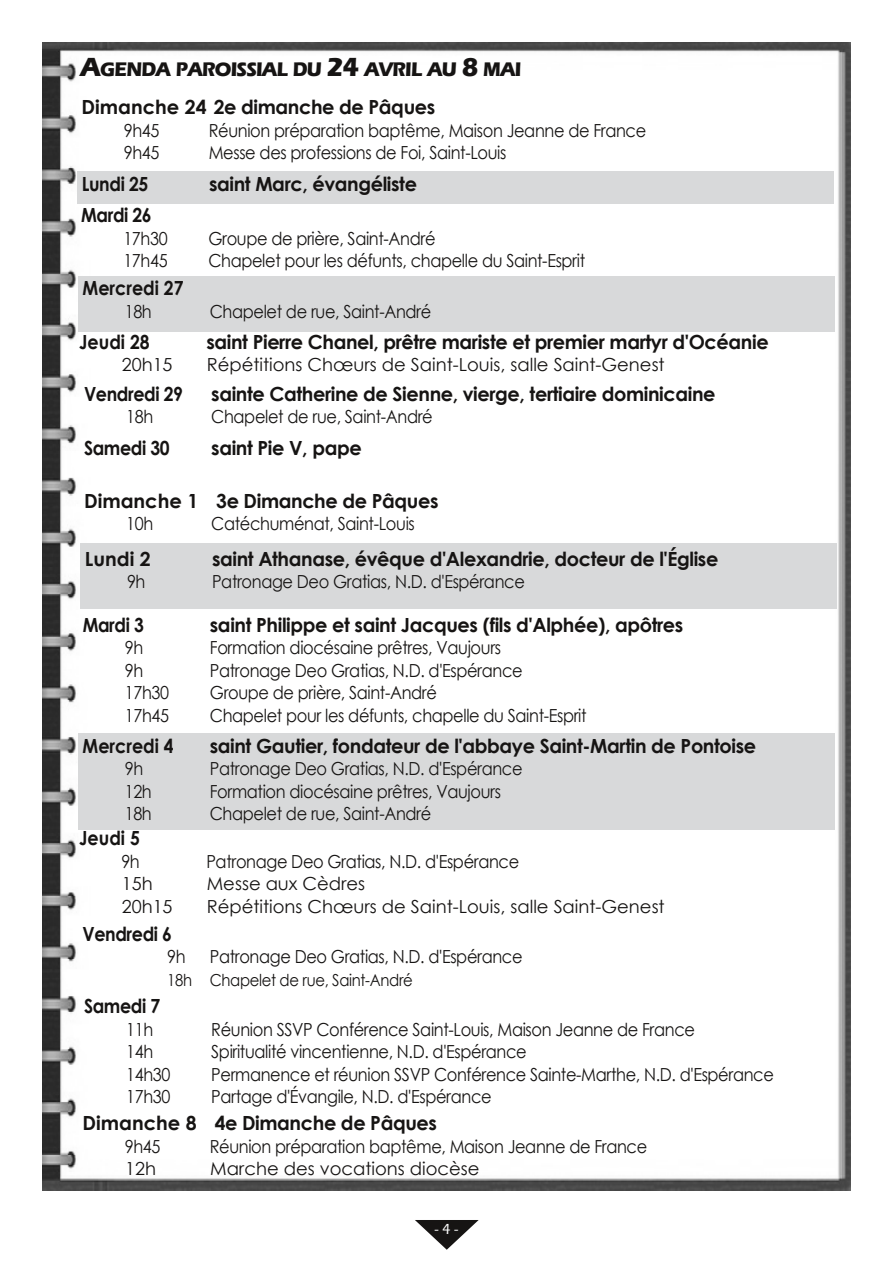
<style>
.page{position:relative;width:893px;height:1263px;background:#fff}
.page>*{position:absolute;margin:0;border:0;box-sizing:border-box;transform-origin:0 0}
.t1{font:700 20.25px "Eras ITC";letter-spacing:-.04em;color:#161413;scale:.95 1}
.t2{font:700 19.5px "Century Gothic";letter-spacing:-.02em;color:#161413}
.t3{font:700 19.5px "Century Gothic";letter-spacing:-.02em;color:#161413;scale:.9 1}
.t4{font:700 19.5px "Century Gothic";color:#161413;scale:.9 1}
.t5{font:18px "Century Gothic";letter-spacing:-.02em;color:#161413;scale:.9 1}
.t6{font:18px "Century Gothic";color:#161413}
.t7{font:18px "Century Gothic";letter-spacing:-.02em;color:#161413}
.t8{font:16.5px "Century Gothic";letter-spacing:-.02em;color:#161413;scale:.9 1}
.t9{font:500 15px "Eras ITC";color:#fff}
.s1{font-size:27px}
</style>
<div class="page">
<svg style="left:415px;top:1220px;width:64px;height:30px"></svg>
<img style="left:43px;top:43px;width:807px;height:1147px">
<div style="left:78px;top:171px;width:756px;height:32px;background:#d8d9da"></div>
<div style="left:78px;top:276px;width:757px;height:56px;background:#d8d9da"></div>
<div style="left:81px;top:543px;width:756px;height:65px;background:#d8d9da"></div>
<div style="left:78px;top:734px;width:757px;height:96px;background:#d8d9da"></div>
<p class="t1" style="left:80px;top:57px;width:466px"><span class="s1">A</span>GENDA PAROISSIAL DU <span class="s1">24</span> AVRIL AU <span class="s1">8</span> MAI</p>
<p class="t2" style="left:82px;top:95px;width:355px">Dimanche 24 2e dimanche de Pâques</p>
<p class="t5" style="left:124px;top:119px;width:41px">9h45</p>
<p class="t5" style="left:209px;top:119px;width:488px">Réunion préparation baptême, Maison Jeanne de France</p>
<p class="t5" style="left:124px;top:141px;width:41px">9h45</p>
<p class="t5" style="left:209px;top:141px;width:332px">Messe des professions de Foi, Saint-Louis</p>
<p class="t3" style="left:82px;top:171px;width:75px">Lundi 25</p>
<p class="t2" style="left:209px;top:171px;width:210px">saint Marc, évangéliste</p>
<p class="t3" style="left:81px;top:203px;width:80px">Mardi 26</p>
<p class="t5" style="left:123px;top:227px;width:51px">17h30</p>
<p class="t5" style="left:208px;top:227px;width:254px">Groupe de prière, Saint-André</p>
<p class="t5" style="left:123px;top:249px;width:51px">17h45</p>
<p class="t5" style="left:208px;top:249px;width:420px">Chapelet pour les défunts, chapelle du Saint-Esprit</p>
<p class="t4" style="left:83px;top:276px;width:114px">Mercredi 27</p>
<p class="t5" style="left:125px;top:300px;width:32px">18h</p>
<p class="t5" style="left:210px;top:300px;width:248px">Chapelet de rue, Saint-André</p>
<p class="t3" style="left:79px;top:329px;width:80px">Jeudi 28</p>
<p class="t2" style="left:206px;top:329px;width:564px">saint Pierre Chanel, prêtre mariste et premier martyr d'Océanie</p>
<p class="t7" style="left:122px;top:353px;width:52px">20h15</p>
<p class="t6" style="left:207px;top:353px;width:459px">Répétitions Chœurs de Saint-Louis, salle Saint-Genest</p>
<p class="t3" style="left:84px;top:381px;width:111px">Vendredi 29</p>
<p class="t2" style="left:211px;top:381px;width:506px">sainte Catherine de Sienne, vierge, tertiaire dominicaine</p>
<p class="t5" style="left:126px;top:405px;width:32px">18h</p>
<p class="t5" style="left:211px;top:405px;width:248px">Chapelet de rue, Saint-André</p>
<p class="t3" style="left:84px;top:435px;width:97px">Samedi 30</p>
<p class="t2" style="left:211px;top:435px;width:152px">saint Pie V, pape</p>
<p class="t2" style="left:84px;top:488px;width:356px">Dimanche 1 3e Dimanche de Pâques</p>
<p class="t5" style="left:126px;top:512px;width:32px">10h</p>
<p class="t5" style="left:211px;top:512px;width:228px">Catéchuménat, Saint-Louis</p>
<p class="t2" style="left:85px;top:546px;width:67px">Lundi 2</p>
<p class="t2" style="left:212px;top:546px;width:508px">saint Athanase, évêque d'Alexandrie, docteur de l'Église</p>
<p class="t5" style="left:127px;top:570px;width:22px">9h</p>
<p class="t5" style="left:212px;top:570px;width:349px">Patronage Deo Gratias, N.D. d'Espérance</p>
<p class="t3" style="left:83px;top:612px;width:69px">Mardi 3</p>
<p class="t2" style="left:210px;top:612px;width:475px">saint Philippe et saint Jacques (fils d'Alphée), apôtres</p>
<p class="t5" style="left:125px;top:636px;width:22px">9h</p>
<p class="t5" style="left:210px;top:636px;width:325px">Formation diocésaine prêtres, Vaujours</p>
<p class="t5" style="left:125px;top:659px;width:22px">9h</p>
<p class="t5" style="left:210px;top:659px;width:349px">Patronage Deo Gratias, N.D. d'Espérance</p>
<p class="t5" style="left:125px;top:681px;width:51px">17h30</p>
<p class="t5" style="left:210px;top:681px;width:254px">Groupe de prière, Saint-André</p>
<p class="t5" style="left:125px;top:704px;width:51px">17h45</p>
<p class="t5" style="left:210px;top:704px;width:420px">Chapelet pour les défunts, chapelle du Saint-Esprit</p>
<p class="t4" style="left:83px;top:733px;width:103px">Mercredi 4</p>
<p class="t2" style="left:210px;top:733px;width:548px">saint Gautier, fondateur de l'abbaye Saint-Martin de Pontoise</p>
<p class="t5" style="left:125px;top:757px;width:22px">9h</p>
<p class="t5" style="left:210px;top:757px;width:349px">Patronage Deo Gratias, N.D. d'Espérance</p>
<p class="t5" style="left:125px;top:780px;width:32px">12h</p>
<p class="t5" style="left:210px;top:780px;width:325px">Formation diocésaine prêtres, Vaujours</p>
<p class="t5" style="left:125px;top:802px;width:32px">18h</p>
<p class="t5" style="left:210px;top:802px;width:248px">Chapelet de rue, Saint-André</p>
<p class="t3" style="left:79px;top:826px;width:69px">Jeudi 5</p>
<p class="t5" style="left:121px;top:850px;width:22px">9h</p>
<p class="t5" style="left:206px;top:850px;width:349px">Patronage Deo Gratias, N.D. d'Espérance</p>
<p class="t7" style="left:122px;top:872px;width:32px">15h</p>
<p class="t6" style="left:207px;top:872px;width:160px">Messe aux Cèdres</p>
<p class="t7" style="left:122px;top:895px;width:52px">20h15</p>
<p class="t6" style="left:207px;top:895px;width:459px">Répétitions Chœurs de Saint-Louis, salle Saint-Genest</p>
<p class="t3" style="left:83px;top:921px;width:101px">Vendredi 6</p>
<p class="t5" style="left:167px;top:945px;width:22px">9h</p>
<p class="t5" style="left:210px;top:945px;width:349px">Patronage Deo Gratias, N.D. d'Espérance</p>
<p class="t8" style="left:167px;top:969px;width:274px">18h Chapelet de rue, Saint-André</p>
<p class="t3" style="left:84px;top:993px;width:86px">Samedi 7</p>
<p class="t5" style="left:126px;top:1017px;width:32px">11h</p>
<p class="t5" style="left:211px;top:1017px;width:539px">Réunion SSVP Conférence Saint-Louis, Maison Jeanne de France</p>
<p class="t5" style="left:126px;top:1040px;width:32px">14h</p>
<p class="t5" style="left:211px;top:1040px;width:352px">Spiritualité vincentienne, N.D. d'Espérance</p>
<p class="t5" style="left:126px;top:1062px;width:51px">14h30</p>
<p class="t5" style="left:211px;top:1062px;width:627px">Permanence et réunion SSVP Conférence Sainte-Marthe, N.D. d'Espérance</p>
<p class="t5" style="left:126px;top:1085px;width:51px">17h30</p>
<p class="t5" style="left:211px;top:1085px;width:313px">Partage d'Évangile, N.D. d'Espérance</p>
<p class="t2" style="left:83px;top:1110px;width:356px">Dimanche 8 4e Dimanche de Pâques</p>
<p class="t5" style="left:125px;top:1134px;width:41px">9h45</p>
<p class="t5" style="left:210px;top:1134px;width:488px">Réunion préparation baptême, Maison Jeanne de France</p>
<p class="t7" style="left:125px;top:1157px;width:32px">12h</p>
<p class="t6" style="left:210px;top:1157px;width:271px">Marche des vocations diocèse</p>
<p class="t9" style="left:435px;top:1221px;width:25px">-4-</p>
</div>
